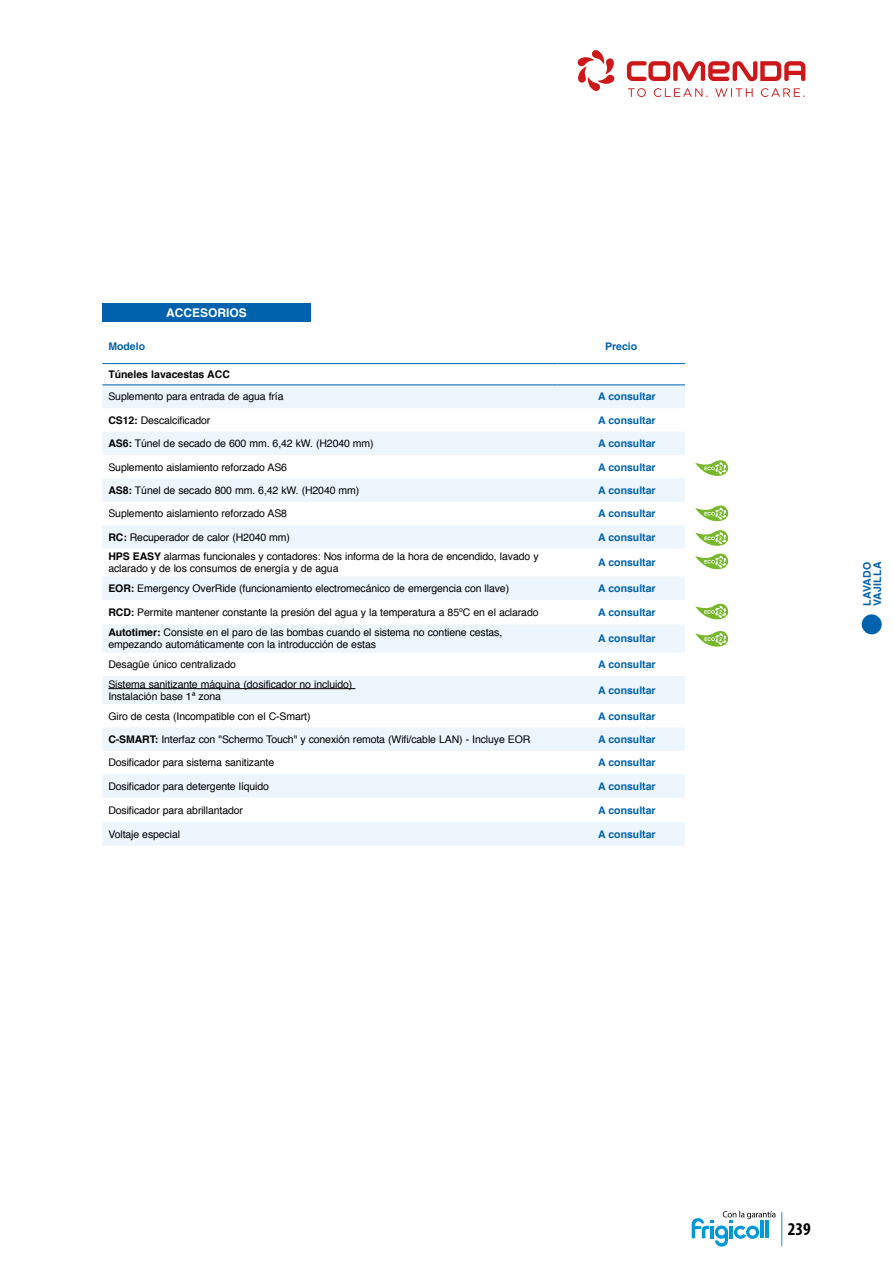
<style>
.page{position:relative;width:893px;height:1263px;background:#fff}
.page>*{position:absolute;margin:0;border:0;box-sizing:border-box;transform-origin:0 0}
.t1{font:700 condensed 18px "Myriad Pro";color:#000}
.t2{font:700 12px "Helvetica";color:#fff}
.t3{font:10.5px/12px "Helvetica";letter-spacing:-.01em;color:#000}
.t4{font:700 10.5px "Helvetica";color:#0062ad}
.t5{font:700 10.5px "Helvetica";color:#000}
.t6{font:700 10.5px/10.5px "Helvetica";letter-spacing:.02em;color:#0062ad}
.s1{font-weight:700}
</style>
<div class="page">
<hr style="left:781px;top:1212px;width:1px;height:34px;background:#0097d9">
<svg style="left:692px;top:1211px;width:83px;height:35px"></svg>
<div style="left:862px;top:614px;width:20px;height:20px;background:#0062ad;border-radius:50%"></div>
<svg style="left:627px;top:61px;width:178px;height:20px"></svg>
<svg style="left:578px;top:50px;width:36px;height:41px"></svg>
<svg style="left:628px;top:88px;width:176px;height:9px"></svg>
<div style="left:102px;top:303px;width:209px;height:19px;background:#0062ad"></div>
<svg style="left:102px;top:364px;width:583px;height:1px"></svg>
<svg style="left:102px;top:385px;width:583px;height:460px;fill:#eef5fd"></svg>
<hr style="left:102px;top:363px;width:455px;height:1px;background:#0062ad">
<hr style="left:557px;top:363px;width:128px;height:1px;background:#0062ad">
<hr style="left:102px;top:384px;width:455px;height:1px;background:#0062ad">
<hr style="left:557px;top:384px;width:128px;height:1px;background:#0062ad">
<hr style="left:108px;top:688px;width:247px;height:1px;background:#000">
<svg style="left:695px;top:460px;width:34px;height:16px"></svg>
<svg style="left:695px;top:505px;width:34px;height:16px"></svg>
<svg style="left:695px;top:530px;width:34px;height:16px"></svg>
<svg style="left:695px;top:603px;width:34px;height:16px"></svg>
<svg style="left:695px;top:553px;width:34px;height:16px"></svg>
<svg style="left:695px;top:631px;width:34px;height:16px"></svg>
<p class="t2" style="left:166px;top:303px;width:82px">ACCESORIOS</p>
<p class="t4" style="left:108px;top:338px;width:38px">Modelo</p>
<p class="t4" style="left:605px;top:338px;width:34px">Precio</p>
<p class="t5" style="left:108px;top:366px;width:123px">Túneles lavacestas ACC</p>
<p class="t3" style="left:108px;top:391px;width:177px">Suplemento para entrada de agua fría</p>
<p class="t4" style="left:598px;top:388px;width:59px">A consultar</p>
<p class="t3" style="left:108px;top:414px;width:104px"><span class="s1">CS12:</span> Descalcificador</p>
<p class="t4" style="left:598px;top:412px;width:59px">A consultar</p>
<p class="t3" style="left:108px;top:438px;width:267px"><span class="s1">AS6:</span> Túnel de secado de 600 mm. 6,42 kW. (H2040 mm)</p>
<p class="t4" style="left:598px;top:435px;width:59px">A consultar</p>
<p class="t3" style="left:108px;top:461px;width:180px">Suplemento aislamiento reforzado AS6</p>
<p class="t4" style="left:598px;top:458px;width:59px">A consultar</p>
<p class="t3" style="left:108px;top:484px;width:252px"><span class="s1">AS8:</span> Túnel de secado 800 mm. 6,42 kW. (H2040 mm)</p>
<p class="t4" style="left:598px;top:482px;width:59px">A consultar</p>
<p class="t3" style="left:108px;top:508px;width:180px">Suplemento aislamiento reforzado AS8</p>
<p class="t4" style="left:598px;top:505px;width:59px">A consultar</p>
<p class="t3" style="left:108px;top:531px;width:183px"><span class="s1">RC:</span> Recuperador de calor (H2040 mm)</p>
<p class="t4" style="left:598px;top:528px;width:59px">A consultar</p>
<p class="t3" style="left:108px;top:551px;width:432px"><span class="s1">HPS EASY</span> alarmas funcionales y contadores: Nos informa de la hora de encendido, lavado y aclarado y de los consumos de energía y de agua</p>
<p class="t4" style="left:598px;top:554px;width:59px">A consultar</p>
<p class="t3" style="left:108px;top:583px;width:402px"><span class="s1">EOR:</span> Emergency OverRide (funcionamiento electromecánico de emergencia con llave)</p>
<p class="t4" style="left:598px;top:580px;width:59px">A consultar</p>
<p class="t3" style="left:108px;top:607px;width:432px"><span class="s1">RCD:</span> Permite mantener constante la presión del agua y la temperatura a 85ºC en el aclarado</p>
<p class="t4" style="left:598px;top:604px;width:59px">A consultar</p>
<p class="t3" style="left:108px;top:627px;width:395px"><span class="s1">Autotimer:</span> Consiste en el paro de las bombas cuando el sistema no contiene cestas, empezando automáticamente con la introducción de estas</p>
<p class="t4" style="left:598px;top:630px;width:59px">A consultar</p>
<p class="t3" style="left:108px;top:659px;width:129px">Desagüe único centralizado</p>
<p class="t4" style="left:598px;top:656px;width:59px">A consultar</p>
<p class="t3" style="left:108px;top:678px;width:246px">Sistema sanitizante máquina (dosificador no incluido)<br>Instalación base 1ª zona</p>
<p class="t4" style="left:598px;top:682px;width:59px">A consultar</p>
<p class="t3" style="left:108px;top:710px;width:204px">Giro de cesta (Incompatible con el C-Smart)</p>
<p class="t4" style="left:598px;top:707px;width:59px">A consultar</p>
<p class="t3" style="left:108px;top:734px;width:423px"><span class="s1">C-SMART:</span> Interfaz con "Schermo Touch" y conexión remota (Wifi/cable LAN) - Incluye EOR</p>
<p class="t4" style="left:598px;top:731px;width:59px">A consultar</p>
<p class="t3" style="left:108px;top:757px;width:167px">Dosificador para sistema sanitizante</p>
<p class="t4" style="left:598px;top:754px;width:59px">A consultar</p>
<p class="t3" style="left:108px;top:780px;width:162px">Dosificador para detergente líquido</p>
<p class="t4" style="left:598px;top:777px;width:59px">A consultar</p>
<p class="t3" style="left:108px;top:804px;width:136px">Dosificador para abrillantador</p>
<p class="t4" style="left:598px;top:801px;width:59px">A consultar</p>
<p class="t3" style="left:108px;top:828px;width:73px">Voltaje especial</p>
<p class="t4" style="left:598px;top:825px;width:59px">A consultar</p>
<p class="t6" style="left:862px;top:606px;width:46px;rotate:-90deg">LAVADO<br>VAJILLA</p>
<h1 class="t1" style="left:788px;top:1218px;width:25px">239</h1>
</div>
